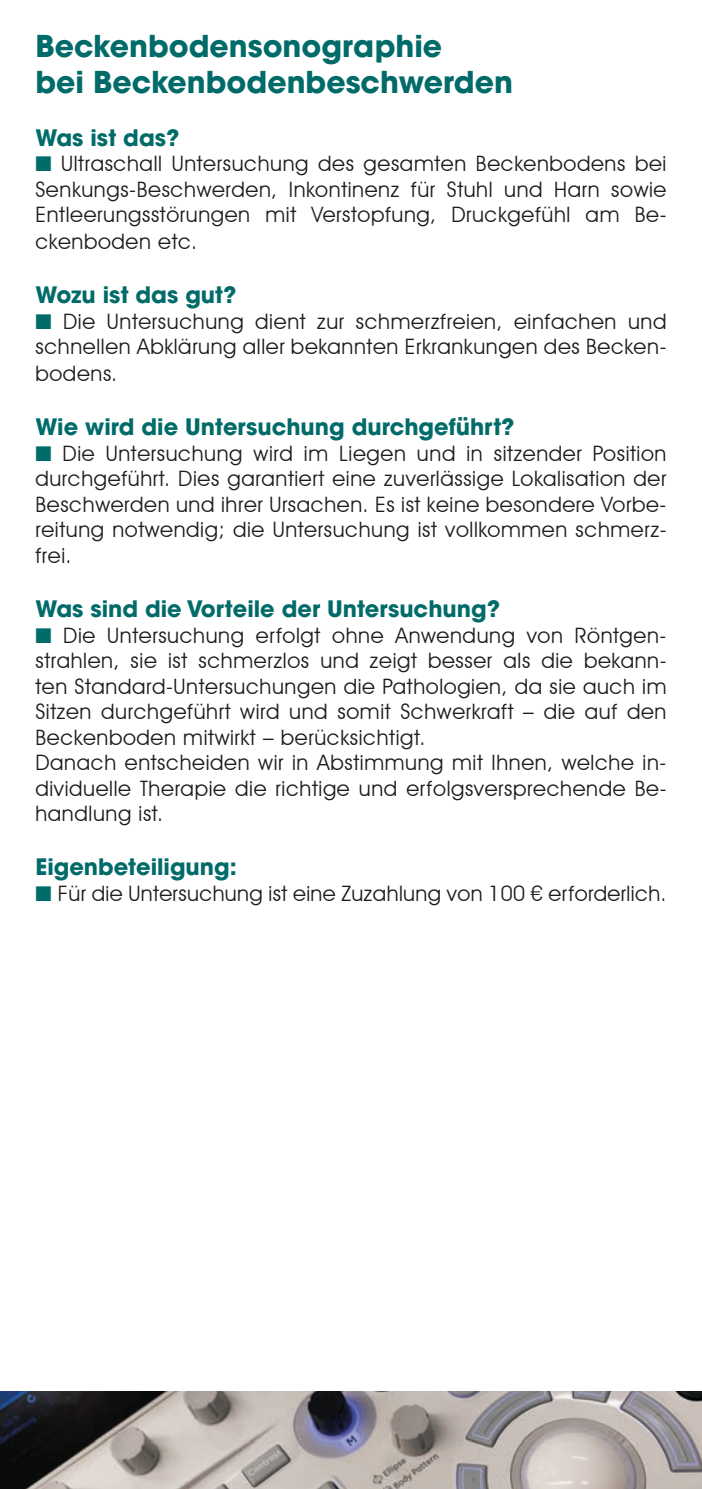
<style>
.page{position:relative;width:702px;height:1489px;background:#fff}
.page>*{position:absolute;margin:0;border:0;box-sizing:border-box;transform-origin:0 0}
.t1{font:700 30px/35.8px "Avant Garde LT";color:#006b69}
.t2{font:700 22.5px "Avant Garde LT";color:#006b69}
.t3{font:21.25px/25.5px "Avant Garde IT Cby BT";letter-spacing:.03em;color:#1d1d1b;text-align:justify}
.s1{color:#006b69}
</style>
<div class="page">
<img style="left:0;top:1391px;width:702px;height:97px">
<h1 class="t1" style="left:35px;top:28px;width:479px">Beckenbodensonographie<br>bei Beckenbodenbeschwerden</h1>
<p class="t2" style="left:35px;top:123px;width:145px">Was ist das?</p>
<p class="t3" style="left:35px;top:150px;width:632px"><span class="s1">■</span> Ultraschall Untersuchung des gesamten Beckenbodens bei Senkungs-Beschwerden, Inkontinenz für Stuhl und Harn sowie Entleerungsstörungen mit Verstopfung, Druckgefühl am Be&shy;ckenboden etc.</p>
<p class="t2" style="left:35px;top:280px;width:202px">Wozu ist das gut?</p>
<p class="t3" style="left:35px;top:308px;width:632px;line-height:26.2px"><span class="s1">■</span> Die Untersuchung dient zur schmerzfreien, einfachen und schnellen Abklärung aller bekannten Erkrankungen des Becken&shy;bodens.</p>
<p class="t2" style="left:35px;top:412px;width:480px">Wie wird die Untersuchung durchgeführt?</p>
<p class="t3" style="left:35px;top:440px;width:632px"><span class="s1">■</span> Die Untersuchung wird im Liegen und in sitzender Position durchgeführt. Dies garantiert eine zuverlässige Lokalisation der Beschwerden und ihrer Ursachen. Es ist keine besondere Vorbe&shy;reitung notwendig; die Untersuchung ist vollkommen schmerz&shy;frei.</p>
<p class="t2" style="left:35px;top:594px;width:466px">Was sind die Vorteile der Untersuchung?</p>
<p class="t3" style="left:35px;top:622px;width:632px;text-align:left"><span class="s1">■</span> Die Untersuchung erfolgt ohne Anwendung von Röntgen&shy;strahlen, sie ist schmerzlos und zeigt besser als die bekann&shy;ten Standard-Untersuchungen die Pathologien, da sie auch im Sitzen durchgeführt wird und somit Schwerkraft – die auf den Beckenboden mitwirkt – berücksichtigt.<br>Danach entscheiden wir in Abstimmung mit Ihnen, welche in&shy;dividuelle Therapie die richtige und erfolgsversprechende Be&shy;handlung ist.</p>
<p class="t2" style="left:35px;top:852px;width:203px">Eigenbeteiligung:</p>
<p class="t3" style="left:35px;top:880px;width:632px"><span class="s1">■</span> Für die Untersuchung ist eine Zuzahlung von 100 € erforderlich.</p>
</div>
